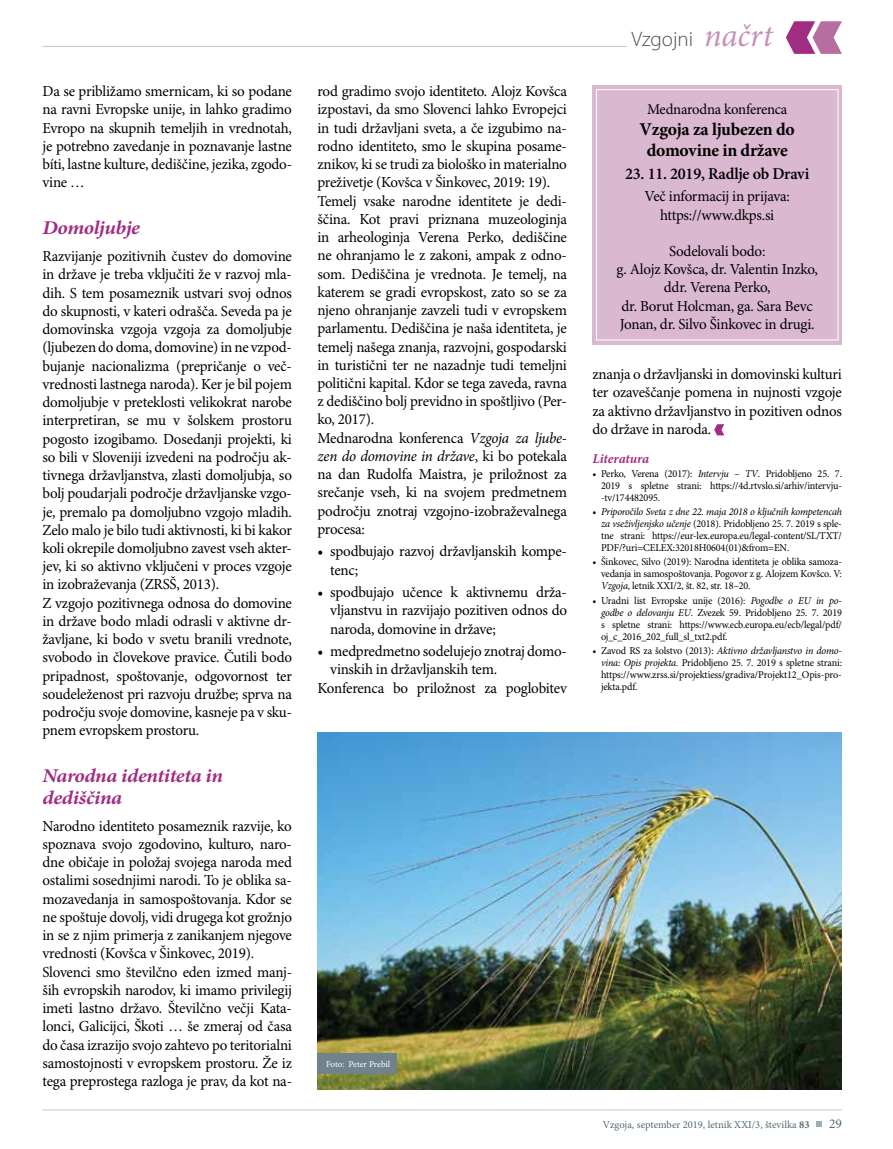
<style>
.page{position:relative;width:893px;height:1149px;background:#fff}
.page>*{position:absolute;margin:0;border:0;box-sizing:border-box;transform-origin:0 0}
.t1{font:300 21px "Myriad Pro";color:#4d4d4f}
.t2{font:italic 700 19.5px/21.5px "Minion Pro";letter-spacing:-.02em;color:#a12d82;scale:1.08 1}
.t3{font:700 18px/21px "Minion Pro";letter-spacing:-.015em;color:#000;text-align:center}
.t4{font:600 16.5px "Minion Pro";letter-spacing:-.015em;color:#000}
.t5{font:15.3px/18.1px "Minion Pro";letter-spacing:-.015em;color:#000}
.t6{font:15px "Minion Pro";letter-spacing:-.02em;color:#000}
.t7{font:italic 700 13.5px "Minion Pro";letter-spacing:-.01em;color:#a12d82}
.t8{font:13.5px "Minion Pro";color:#546670}
.t9{font:10.5px/12px "Minion Pro";letter-spacing:-.015em;color:#000;text-align:justify}
.t10{font:10.5px "Minion Pro";color:#546670}
.t11{font:9px "Minion Pro";letter-spacing:-.01em;color:#fff}
.s1{font-style:italic}
.s2{font-family:"Minion Pro";font-weight:400;font-style:italic;font-size:33px;color:#c690b6}
.s3{font-weight:700}
</style>
<div class="page">
<svg style="left:786px;top:21px;width:56px;height:33px"></svg>
<hr style="left:43px;top:46px;width:584px;height:1px;background:#c1cbd2">
<svg style="left:816px;top:1121px;width:6px;height:4px"></svg>
<hr style="left:43px;top:1108px;width:799px;height:2px;background:#c1cbd2">
<div style="left:592px;top:85px;width:250px;height:259px;background:#d9b8d0"></div>
<img style="left:317px;top:732px;width:525px;height:356px">
<svg style="left:714px;top:424px;width:10px;height:11px"></svg>
<div style="left:317px;top:1053px;width:80px;height:20px;background:#70828b"></div>
<div style="left:596px;top:89px;width:242px;height:251px;border:1px solid #fff"></div>
<p class="t5" style="left:43px;top:83px;width:251px;text-align:justify">Da se približamo smernicam, ki so podane na ravni Evropske unije, in lahko gradimo Evropo na skupnih temeljih in vrednotah, je potrebno zavedanje in poznavanje lastne bíti, lastne kulture, dediščine, jezika, zgodo&shy;vine …</p>
<p class="t2" style="left:43px;top:217px;width:92px">Domoljubje</p>
<p class="t5" style="left:43px;top:248px;width:251px">Razvijanje pozitivnih čustev do domovine in države je treba vključiti že v razvoj mla&shy;dih. S tem posameznik ustvari svoj odnos do skupnosti, v kateri odrašča. Seveda pa je domovinska vzgoja vzgoja za domoljubje (ljubezen do doma, domovine) in ne vzpod&shy;bujanje nacionalizma (prepričanje o več&shy;vrednosti lastnega naroda). Ker je bil pojem domoljubje v preteklosti velikokrat narobe interpretiran, se mu v šolskem prostoru pogosto izogibamo. Dosedanji projekti, ki so bili v Sloveniji izvedeni na področju ak&shy;tivnega državljanstva, zlasti domoljubja, so bolj poudarjali področje državljanske vzgo&shy;je, premalo pa domoljubno vzgojo mladih.<br>Zelo malo je bilo tudi aktivnosti, ki bi kakor koli okrepile domoljubno zavest vseh akter&shy;jev, ki so aktivno vključeni v proces vzgoje in izobraževanja (ZRSŠ, 2013).<br>Z vzgojo pozitivnega odnosa do domovine in države bodo mladi odrasli v aktivne dr&shy;žavljane, ki bodo v svetu branili vrednote, svobodo in človekove pravice. Čutili bodo pripadnost, spoštovanje, odgovornost ter soudeleženost pri razvoju družbe; sprva na področju svoje domovine, kasneje pa v sku&shy;pnem evropskem prostoru.</p>
<p class="t2" style="left:43px;top:765px;width:168px">Narodna identiteta in dediščina</p>
<p class="t5" style="left:43px;top:817px;width:251px">Narodno identiteto posameznik razvije, ko spoznava svojo zgodovino, kulturo, naro&shy;dne običaje in položaj svojega naroda med ostalimi sosednjimi narodi. To je oblika sa&shy;mozavedanja in samospoštovanja. Kdor se ne spoštuje dovolj, vidi drugega kot grožnjo in se z njim primerja z zanikanjem njegove vrednosti (Kovšca v Šinkovec, 2019).<br>Slovenci smo številčno eden izmed manj&shy;ših evropskih narodov, ki imamo privilegij imeti lastno državo. Številčno večji Kata&shy;lonci, Galicijci, Škoti … še zmeraj od časa do časa izrazijo svojo zahtevo po teritorialni samostojnosti v evropskem prostoru. Že iz tega preprostega razloga je prav, da kot na-</p>
<p class="t5" style="left:317px;top:83px;width:251px">rod gradimo svojo identiteto. Alojz Kovšca izpostavi, da smo Slovenci lahko Evropejci in tudi državljani sveta, a če izgubimo na&shy;rodno identiteto, smo le skupina posame&shy;znikov, ki se trudi za biološko in materialno preživetje (Kovšca v Šinkovec, 2019: 19).<br>Temelj vsake narodne identitete je dedi&shy;ščina. Kot pravi priznana muzeologinja in arheologinja Verena Perko, dediščine ne ohranjamo le z zakoni, ampak z odno&shy;som. Dediščina je vrednota. Je temelj, na katerem se gradi evropskost, zato so se za njeno ohranjanje zavzeli tudi v evropskem parlamentu. Dediščina je naša identiteta, je temelj našega znanja, razvojni, gospodarski in turistični ter ne nazadnje tudi temeljni politični kapital. Kdor se tega zaveda, ravna z dediščino bolj previdno in spoštljivo (Per&shy;ko, 2017).<br>Mednarodna konferenca <span class="s1">Vzgoja za ljube&shy;zen do domovine in države</span>, ki bo potekala na dan Rudolfa Maistra, je priložnost za srečanje vseh, ki na svojem predmetnem področju znotraj vzgojno-izobraževalnega procesa:</p>
<p class="t5" style="left:330px;top:543px;width:238px;text-indent:-13px">• spodbujajo razvoj državljanskih kompe&shy;tenc;</p>
<p class="t5" style="left:330px;top:583px;width:238px;text-align:justify;text-indent:-13px">• spodbujajo učence k aktivnemu drža&shy;vljanstvu in razvijajo pozitiven odnos do naroda, domovine in države;</p>
<p class="t5" style="left:317px;top:642px;width:251px">• medpredmetno sodelujejo znotraj domo-</p>
<p class="t5" style="left:330px;top:660px;width:169px">vinskih in državljanskih tem.</p>
<p class="t5" style="left:317px;top:679px;width:251px">Konferenca bo priložnost za poglobitev</p>
<h1 class="t1" style="left:631px;top:27px;width:143px">Vzgojni <span class="s2">načrt</span></h1>
<p class="t6" style="left:647px;top:100px;width:142px">Mednarodna konferenca</p>
<p class="t3" style="left:640px;top:120px;width:157px">Vzgoja za ljubezen do domovine in države</p>
<p class="t4" style="left:625px;top:164px;width:186px">23. 11. 2019, Radlje ob Dravi</p>
<p class="t5" style="left:644px;top:188px;width:147px;text-align:center">Več informacij in prijava: https://www.dkps.si</p>
<p class="t5" style="left:616px;top:242px;width:203px;text-align:center">Sodelovali bodo:<br>g. Alojz Kovšca, dr. Valentin Inzko, ddr. Verena Perko,<br>dr. Borut Holcman, ga. Sara Bevc<br>Jonan, dr. Silvo Šinkovec in drugi.</p>
<p class="t5" style="left:592px;top:366px;width:251px;text-align:justify">znanja o državljanski in domovinski kulturi ter ozaveščanje pomena in nujnosti vzgoje za aktivno državljanstvo in pozitiven odnos do države in naroda.</p>
<p class="t7" style="left:592px;top:449px;width:58px">Literatura</p>
<p class="t9" style="left:601px;top:468px;width:242px;text-indent:-9px">• Perko, Verena (2017): <span class="s1">Intervju – TV</span>. Pridobljeno 25. 7.<br>2019 s spletne strani: https://4d.rtvslo.si/arhiv/intervju--tv/174482095.</p>
<p class="t9" style="left:601px;top:506px;width:242px;text-indent:-9px">• <span class="s1">Priporočilo Sveta z dne 22. maja 2018 o ključnih kompetencah za vseživljenjsko učenje</span> (2018). Pridobljeno 25. 7. 2019 s sple&shy;tne strani: https://eur-lex.europa.eu/legal-content/SL/TXT/ PDF/?uri=CELEX:32018H0604(01)&amp;from=EN.</p>
<p class="t9" style="left:601px;top:556px;width:242px;text-indent:-9px">• Šinkovec, Silvo (2019): Narodna identiteta je oblika samoza&shy;vedanja in samospoštovanja. Pogovor z g. Alojzem Kovšco. V:<br><span class="s1">Vzgoja</span>, letnik XXI/2, št. 82, str. 18–20.</p>
<p class="t9" style="left:601px;top:594px;width:242px;text-indent:-9px">• Uradni list Evropske unije (2016): <span class="s1">Pogodbe o EU in po&shy;godbe o delovanju EU</span>. Zvezek 59. Pridobljeno 25. 7. 2019 s spletne strani: https://www.ecb.europa.eu/ecb/legal/pdf/ oj_c_2016_202_full_sl_txt2.pdf.</p>
<p class="t9" style="left:601px;top:644px;width:242px;text-indent:-9px">• Zavod RS za šolstvo (2013): <span class="s1">Aktivno državljanstvo in domo&shy;vina: Opis projekta.</span> Pridobljeno 25. 7. 2019 s spletne strani: https://www.zrss.si/projektiess/gradiva/Projekt12_Opis-pro&shy;jekta.pdf.</p>
<p class="t11" style="left:326px;top:1057px;width:66px">Foto: Peter Prebil</p>
<p class="t10" style="left:603px;top:1117px;width:208px">Vzgoja, september 2019, letnik XXI/3, številka <span class="s3">83</span></p>
<p class="t8" style="left:829px;top:1115px;width:14px">29</p>
</div>
